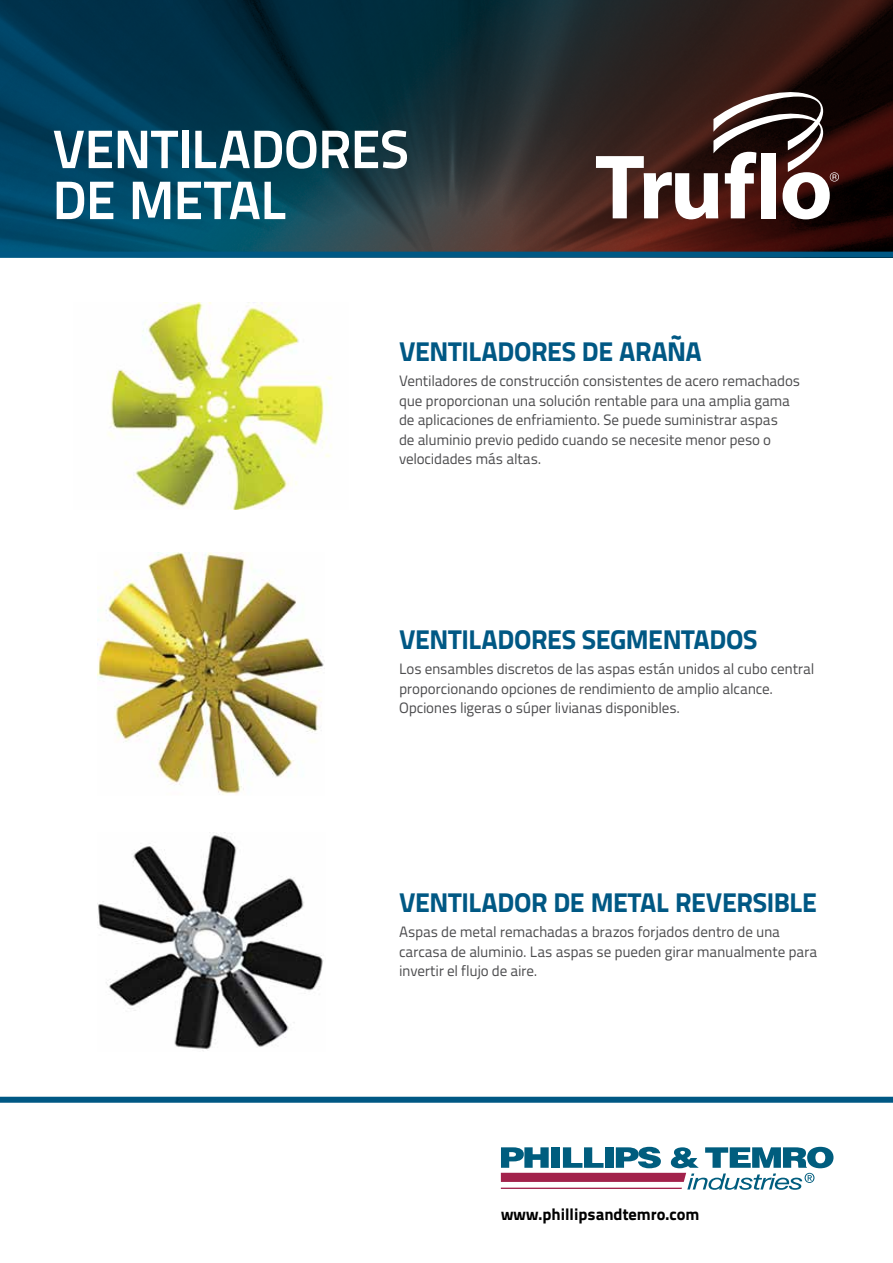
<style>
.page{position:relative;width:893px;height:1263px;background:#fff}
.page>*{position:absolute;margin:0;border:0;box-sizing:border-box;transform-origin:0 0}
.t1{font:700 54px/51px "Titillium Text 22 L";letter-spacing:-.015em;color:#fff}
.t2{font:800 27px "Titillium Text 22 L";letter-spacing:-.015em;color:#005884}
.t3{font:800 16.5px "Titillium Text 22 L";color:#000}
.t4{font:15px/19.5px "Titillium Text 22 L";letter-spacing:-.015em;color:#4d4d4f}
</style>
<div class="page">
<img style="left:0;top:0;width:893px;height:252px">
<div style="left:0;top:252px;width:893px;height:6px;background:#005884"></div>
<svg style="left:596px;top:92px;width:243px;height:127px"></svg>
<div style="left:0;top:1097px;width:893px;height:6px;background:#005884"></div>
<svg style="left:501px;top:1147px;width:332px;height:43px"></svg>
<hr style="left:501px;top:1187px;width:181px;height:2px;background:#a2224b">
<img style="left:98px;top:552px;width:226px;height:243px">
<img style="left:98px;top:832px;width:226px;height:219px">
<img style="left:108px;top:302px;width:224px;height:208px">
<h1 class="t1" style="left:52px;top:120px;width:358px">VENTILADORES<br>DE METAL</h1>
<h2 class="t2" style="left:399px;top:330px;width:304px">VENTILADORES DE ARAÑA</h2>
<p class="t4" style="left:399px;top:370px;width:403px">Ventiladores de construcción consistentes de acero remachados que proporcionan una solución rentable para una amplia gama de aplicaciones de enfriamiento. Se puede suministrar aspas<br>de aluminio previo pedido cuando se necesite menor peso o velocidades más altas.</p>
<h2 class="t2" style="left:399px;top:618px;width:360px">VENTILADORES SEGMENTADOS</h2>
<p class="t4" style="left:399px;top:659px;width:417px">Los ensambles discretos de las aspas están unidos al cubo central proporcionando opciones de rendimiento de amplio alcance.<br>Opciones ligeras o súper livianas disponibles.</p>
<h2 class="t2" style="left:399px;top:881px;width:419px">VENTILADOR DE METAL REVERSIBLE</h2>
<p class="t4" style="left:399px;top:922px;width:420px">Aspas de metal remachadas a brazos forjados dentro de una carcasa de aluminio. Las aspas se pueden girar manualmente para invertir el flujo de aire.</p>
<p class="t3" style="left:501px;top:1201px;width:200px">www.phillipsandtemro.com</p>
</div>
